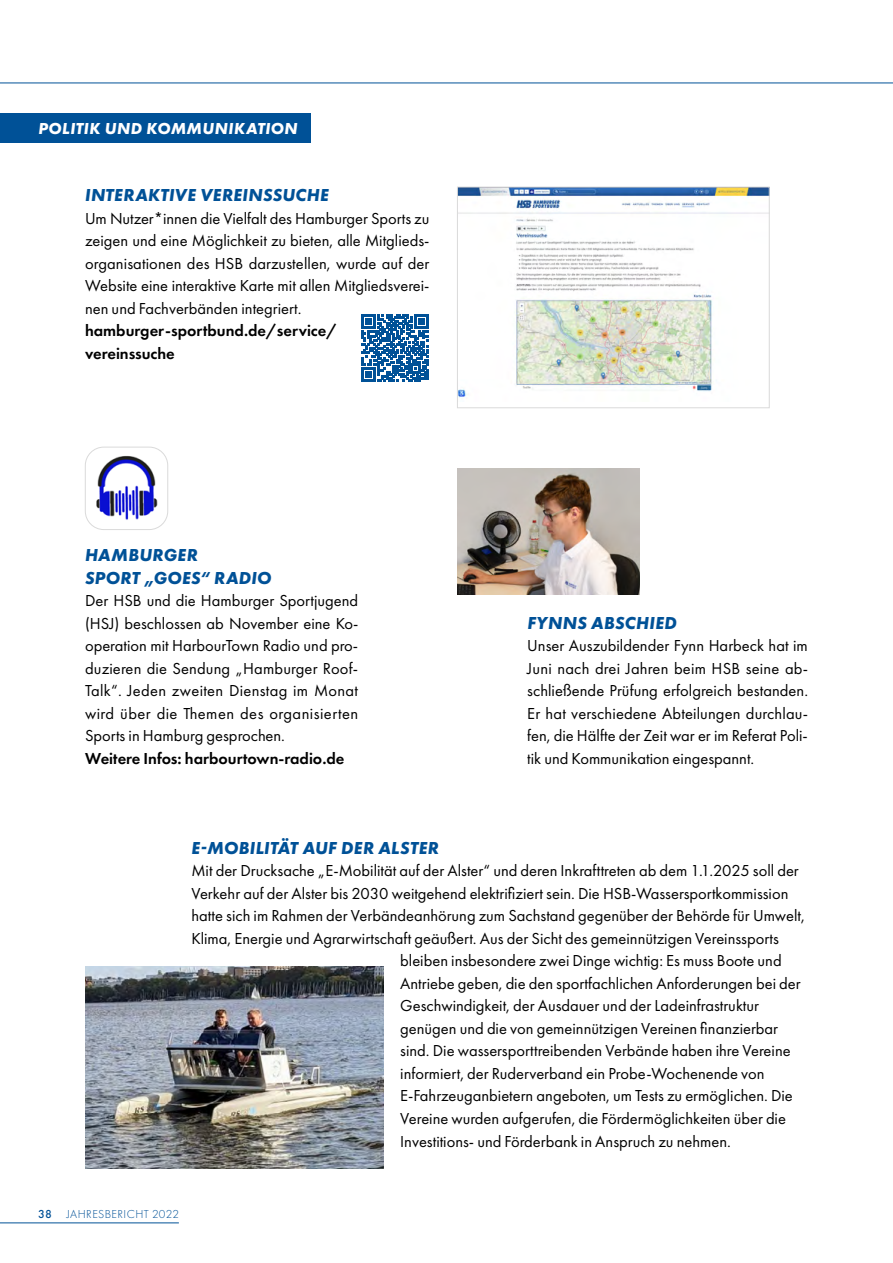
<style>
.page{position:relative;width:893px;height:1263px;background:#fff}
.page>*{position:absolute;margin:0;border:0;box-sizing:border-box;transform-origin:0 0}
.t1{font:italic 700 18px/22.5px "Futura PT";letter-spacing:.015em;color:#005197}
.t2{font:16.5px/22.5px "Futura PT";color:#000;text-align:justify}
.t3{font:600 16.5px/22.5px "Futura PT";color:#000}
.t4{font:italic 700 16.5px "Futura PT";letter-spacing:.025em;color:#fff}
.t5{font:300 12px "Futura PT";letter-spacing:.035em;color:#005197}
.s1{font-weight:500}
</style>
<div class="page">
<hr style="left:0;top:1222px;width:179px;height:1px;background:#005197">
<hr style="left:0;top:83px;width:893px;height:1px;background:#005197">
<img style="left:85px;top:966px;width:298px;height:203px">
<img style="left:457px;top:468px;width:183px;height:127px">
<img style="left:459px;top:189px;width:309px;height:209px">
<div style="left:457px;top:187px;width:313px;height:221px;border:1px solid #dadada"></div>
<img style="left:85px;top:447px;width:83px;height:81px">
<div style="left:85px;top:447px;width:83px;height:83px;border:1px solid #dadada;border-radius:18px"></div>
<svg style="left:361px;top:315px;width:68px;height:67px"></svg>
<div style="left:0;top:113px;width:311px;height:30px;background:#005197"></div>
<p class="t4" style="left:38px;top:119px;width:261px">POLITIK UND KOMMUNIKATION</p>
<p class="t1" style="left:85px;top:184px;width:245px">INTERAKTIVE VEREINSSUCHE</p>
<p class="t2" style="left:85px;top:207px;width:346px">Um Nutzer*innen die Vielfalt des Hamburger Sports zu zeigen und eine Möglichkeit zu bieten, alle Mitglieds&shy;organisationen des HSB darzustellen, wurde auf der Website eine interaktive Karte mit allen Mitgliedsverei&shy;nen und Fachverbänden integriert.</p>
<p class="t3" style="left:85px;top:319px;width:254px">hamburger-sportbund.de/service/ vereinssuche</p>
<p class="t1" style="left:85px;top:544px;width:188px">HAMBURGER<br>SPORT „GOES“ RADIO</p>
<p class="t2" style="left:85px;top:589px;width:275px">Der HSB und die Hamburger Sportjugend (HSJ) beschlossen ab November eine Ko&shy;operation mit HarbourTown Radio und pro&shy;duzieren die Sendung „Hamburger Roof-Talk“. Jeden zweiten Dienstag im Monat wird über die Themen des organisierten Sports in Hamburg gesprochen.</p>
<p class="t3" style="left:85px;top:747px;width:261px">Weitere Infos: harbourtown-radio.de</p>
<p class="t1" style="left:527px;top:611px;width:151px">FYNNS ABSCHIED</p>
<p class="t2" style="left:527px;top:634px;width:282px">Unser Auszubildender Fynn Harbeck hat im Juni nach drei Jahren beim HSB seine ab&shy;schließende Prüfung erfolgreich bestanden.<br>Er hat verschiedene Abteilungen durchlau&shy;fen, die Hälfte der Zeit war er im Referat Poli&shy;tik und Kommunikation eingespannt.</p>
<p class="t1" style="left:191px;top:836px;width:249px">E-MOBILITÄT AUF DER ALSTER</p>
<p class="t2" style="left:191px;top:859px;width:609px">Mit der Drucksache „E-Mobilität auf der Alster“ und deren Inkrafttreten ab dem 1.1.2025 soll der</p>
<p class="t2" style="left:191px;top:882px;width:599px">Verkehr auf der Alster bis 2030 weitgehend elektrifiziert sein. Die HSB-Wassersportkommission</p>
<p class="t2" style="left:191px;top:904px;width:615px">hatte sich im Rahmen der Verbändeanhörung zum Sachstand gegenüber der Behörde für Umwelt,</p>
<p class="t2" style="left:191px;top:927px;width:589px">Klima, Energie und Agrarwirtschaft geäußert. Aus der Sicht des gemeinnützigen Vereinssports</p>
<p class="t2" style="left:400px;top:949px;width:383px">bleiben insbesondere zwei Dinge wichtig: Es muss Boote und</p>
<p class="t2" style="left:400px;top:972px;width:402px">Antriebe geben, die den sportfachlichen Anforderungen bei der</p>
<p class="t2" style="left:400px;top:995px;width:360px">Geschwindigkeit, der Ausdauer und der Ladeinfrastruktur</p>
<p class="t2" style="left:400px;top:1017px;width:379px">genügen und die von gemeinnützigen Vereinen finanzierbar</p>
<p class="t2" style="left:400px;top:1040px;width:392px">sind. Die wassersporttreibenden Verbände haben ihre Vereine</p>
<p class="t2" style="left:400px;top:1062px;width:366px">informiert, der Ruderverband ein Probe-Wochenende von</p>
<p class="t2" style="left:400px;top:1085px;width:394px">E-Fahrzeuganbietern angeboten, um Tests zu ermöglichen. Die</p>
<p class="t2" style="left:400px;top:1107px;width:387px">Vereine wurden aufgerufen, die Fördermöglichkeiten über die</p>
<p class="t2" style="left:400px;top:1130px;width:332px">Investitions- und Förderbank in Anspruch zu nehmen.</p>
<p class="t5" style="left:38px;top:1207px;width:142px"><span class="s1">38</span> JAHRESBERICHT 2022</p>
</div>
